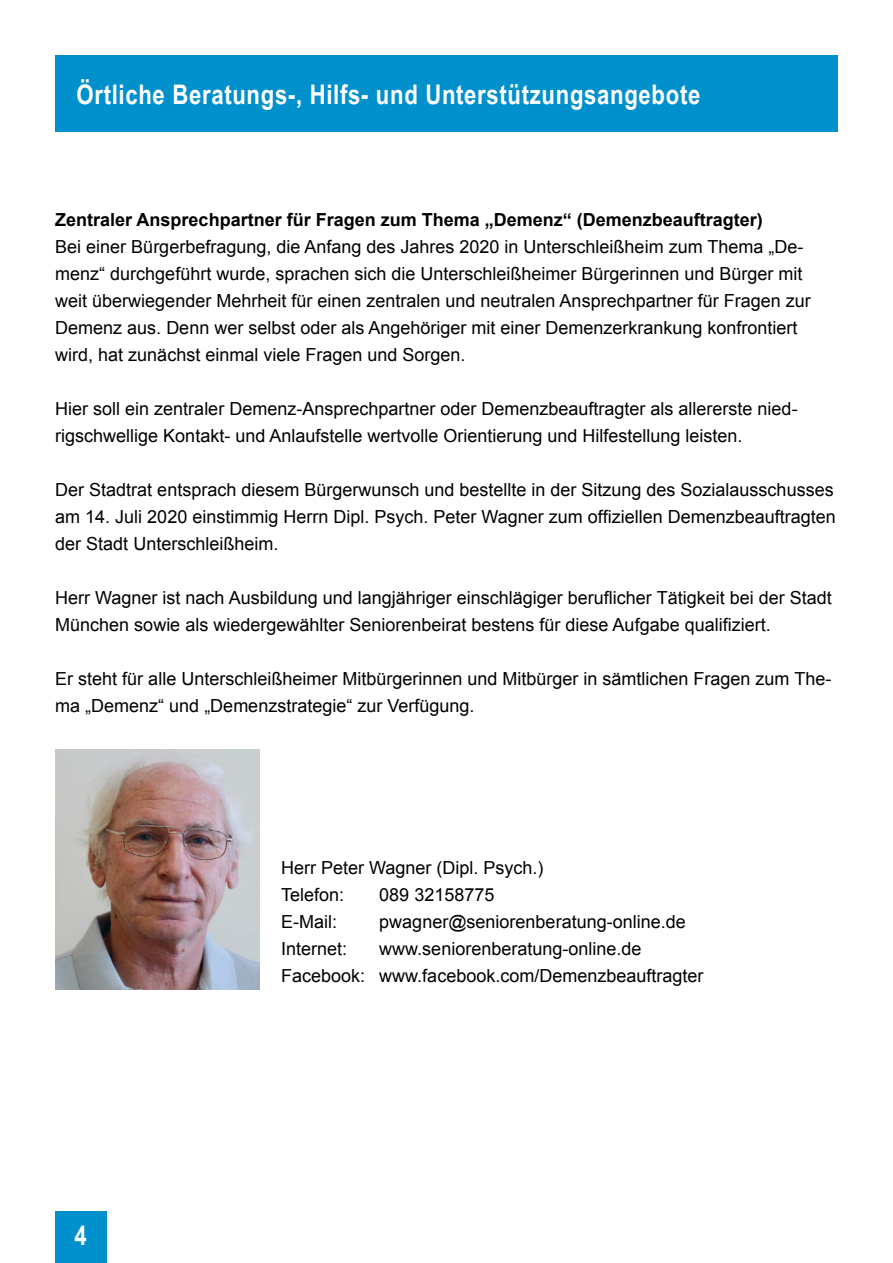
<style>
.page{position:relative;width:893px;height:1263px;background:#fff}
.page>*{position:absolute;margin:0;border:0;box-sizing:border-box;transform-origin:0 0}
.t1{font:700 27px "USH Bold Arial Narrow";letter-spacing:.025em;color:#fff}
.t2{font:18px/27px "Arial";color:#000}
.t3{font:700 18px "Arial";color:#000}
</style>
<div class="page">
<div style="left:55px;top:55px;width:783px;height:77px;background:#0091cc"></div>
<div style="left:55px;top:1212px;width:51px;height:51px;background:#0091cc"></div>
<img style="left:55px;top:749px;width:205px;height:240px">
<h1 class="t1" style="left:77px;top:74px;width:625px">Örtliche Beratungs-, Hilfs- und Unterstützungsangebote</h1>
<p class="t3" style="left:55px;top:208px;width:709px">Zentraler Ansprechpartner für Fragen zum Thema „Demenz“ (Demenzbeauftragter)</p>
<p class="t2" style="left:55px;top:233px;width:757px">Bei einer Bürgerbefragung, die Anfang des Jahres 2020 in Unterschleißheim zum Thema „De&shy;menz“ durchgeführt wurde, sprachen sich die Unterschleißheimer Bürgerinnen und Bürger mit weit überwiegender Mehrheit für einen zentralen und neutralen Ansprechpartner für Fragen zur Demenz aus. Denn wer selbst oder als Angehöriger mit einer Demenzerkrankung konfrontiert wird, hat zunächst einmal viele Fragen und Sorgen.</p>
<p class="t2" style="left:55px;top:395px;width:744px">Hier soll ein zentraler Demenz-Ansprechpartner oder Demenzbeauftragter als allererste nied&shy;rigschwellige Kontakt- und Anlaufstelle wertvolle Orientierung und Hilfestellung leisten.</p>
<p class="t2" style="left:55px;top:476px;width:782px">Der Stadtrat entsprach diesem Bürgerwunsch und bestellte in der Sitzung des Sozialausschusses am 14. Juli 2020 einstimmig Herrn Dipl. Psych. Peter Wagner zum offiziellen Demenzbeauftragten der Stadt Unterschleißheim.</p>
<p class="t2" style="left:55px;top:584px;width:778px">Herr Wagner ist nach Ausbildung und langjähriger einschlägiger beruflicher Tätigkeit bei der Stadt<br>München sowie als wiedergewählter Seniorenbeirat bestens für diese Aufgabe qualifiziert.</p>
<p class="t2" style="left:55px;top:665px;width:778px">Er steht für alle Unterschleißheimer Mitbürgerinnen und Mitbürger in sämtlichen Fragen zum The&shy;ma „Demenz“ und „Demenzstrategie“ zur Verfügung.</p>
<p class="t2" style="left:281px;top:854px;width:264px">Herr Peter Wagner (Dipl. Psych.)<br>Telefon:</p>
<p class="t2" style="left:379px;top:881px;width:117px">089 32158775</p>
<h1 class="t1" style="left:75px;top:1214px;width:14px">4</h1>
<p class="t2" style="left:281px;top:908px;width:57px">E-Mail:</p>
<p class="t2" style="left:379px;top:908px;width:308px">pwagner@seniorenberatung-online.de</p>
<p class="t2" style="left:281px;top:935px;width:68px">Internet:</p>
<p class="t2" style="left:281px;top:935px;width:424px;text-indent:98px">www.seniorenberatung-online.de<br>Facebook: www.facebook.com/Demenzbeauftragter</p>
</div>
